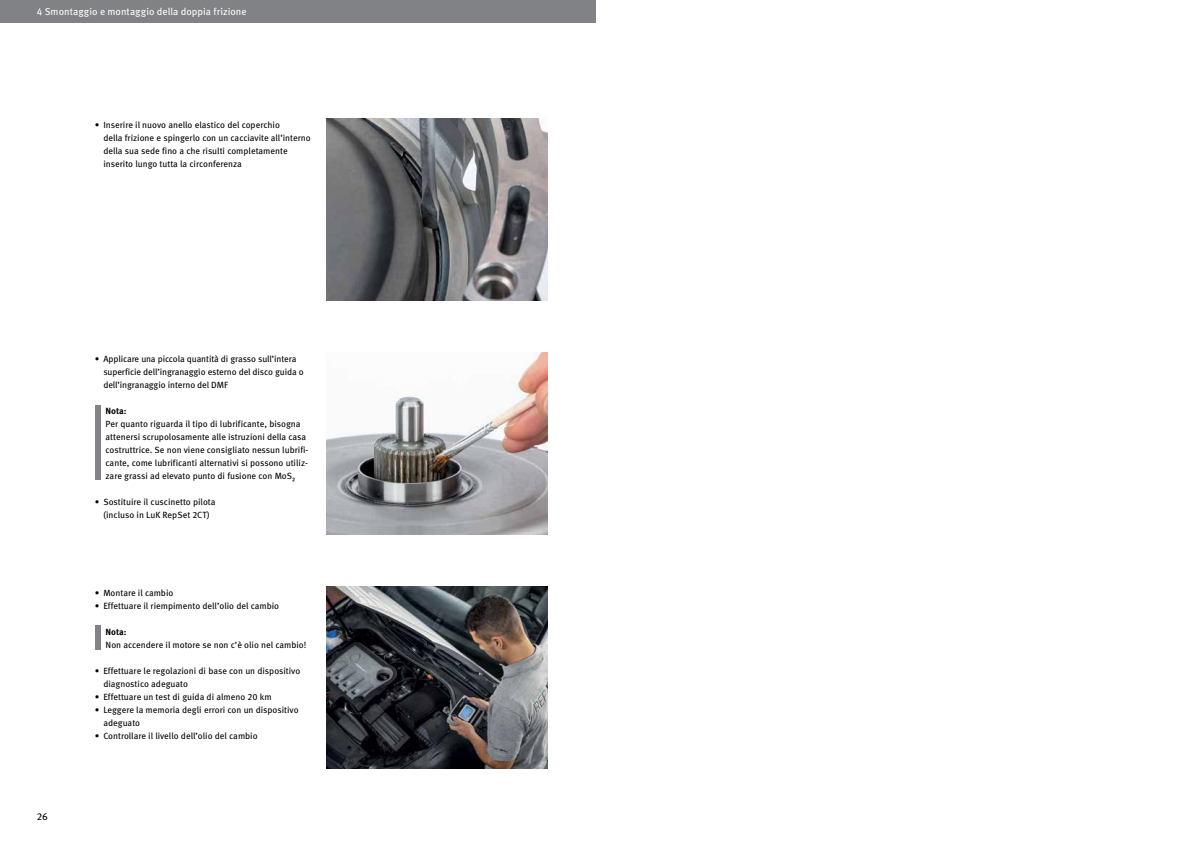
<style>
.page{position:relative;width:1191px;height:842px;background:#fff}
.page>*{position:absolute;margin:0;border:0;box-sizing:border-box;transform-origin:0 0}
.t1{font:10px "Meta OT";color:#fff}
.t2{font:10px "Meta OT";color:#000}
.t3{font:9px/13px "Meta OT";letter-spacing:-.005em;color:#000}
.t4{font:700 9px "Meta OT";color:#000}
</style>
<div class="page">
<div style="left:0;top:0;width:595px;height:23px;background:#808285"></div>
<img style="left:327px;top:586px;width:220px;height:182px">
<img style="left:327px;top:352px;width:220px;height:182px">
<img style="left:327px;top:118px;width:220px;height:182px">
<div style="left:95px;top:405px;width:5px;height:75px;background:#808285"></div>
<div style="left:95px;top:626px;width:5px;height:24px;background:#808285"></div>
<p class="t1" style="left:37px;top:5px;width:211px">4 Smontaggio e montaggio della doppia frizione</p>
<p class="t3" style="left:103px;top:118px;width:209px;text-indent:-9px">• Inserire il nuovo anello elastico del coperchio<br>della frizione e spingerlo con un cacciavite all’interno della sua sede fino a che risulti completamente inserito lungo tutta la circonferenza</p>
<p class="t3" style="left:103px;top:352px;width:202px;text-indent:-9px">• Applicare una piccola quantità di grasso sull’intera superficie dell’ingranaggio esterno del disco guida o dell’ingranaggio interno del DMF</p>
<p class="t4" style="left:106px;top:405px;width:23px">Nota:</p>
<p class="t3" style="left:106px;top:417px;width:204px">Per quanto riguarda il tipo di lubrificante, bisogna attenersi scrupolosamente alle istruzioni della casa costruttrice. Se non viene consigliato nessun lubrifi&shy;cante, come lubrificanti alternativi si possono utiliz&shy;zare grassi ad elevato punto di fusione con MoS₂</p>
<p class="t3" style="left:95px;top:495px;width:122px;text-align:center">• Sostituire il cuscinetto pilota (incluso in LuK RepSet 2CT)</p>
<p class="t2" style="left:37px;top:810px;width:13px">26</p>
<p class="t3" style="left:95px;top:586px;width:80px">• Montare il cambio</p>
<p class="t3" style="left:95px;top:599px;width:186px">• Effettuare il riempimento dell’olio del cambio</p>
<p class="t4" style="left:106px;top:626px;width:23px">Nota:</p>
<p class="t3" style="left:106px;top:638px;width:202px">Non accendere il motore se non c’è olio nel cambio!</p>
<p class="t3" style="left:103px;top:664px;width:198px;text-indent:-9px">• Effettuare le regolazioni di base con un dispositivo diagnostico adeguato</p>
<p class="t3" style="left:95px;top:690px;width:178px">• Effettuare un test di guida di almeno 20 km</p>
<p class="t3" style="left:103px;top:703px;width:197px;text-indent:-9px">• Leggere la memoria degli errori con un dispositivo adeguato</p>
<p class="t3" style="left:95px;top:729px;width:164px">• Controllare il livello dell’olio del cambio</p>
</div>
